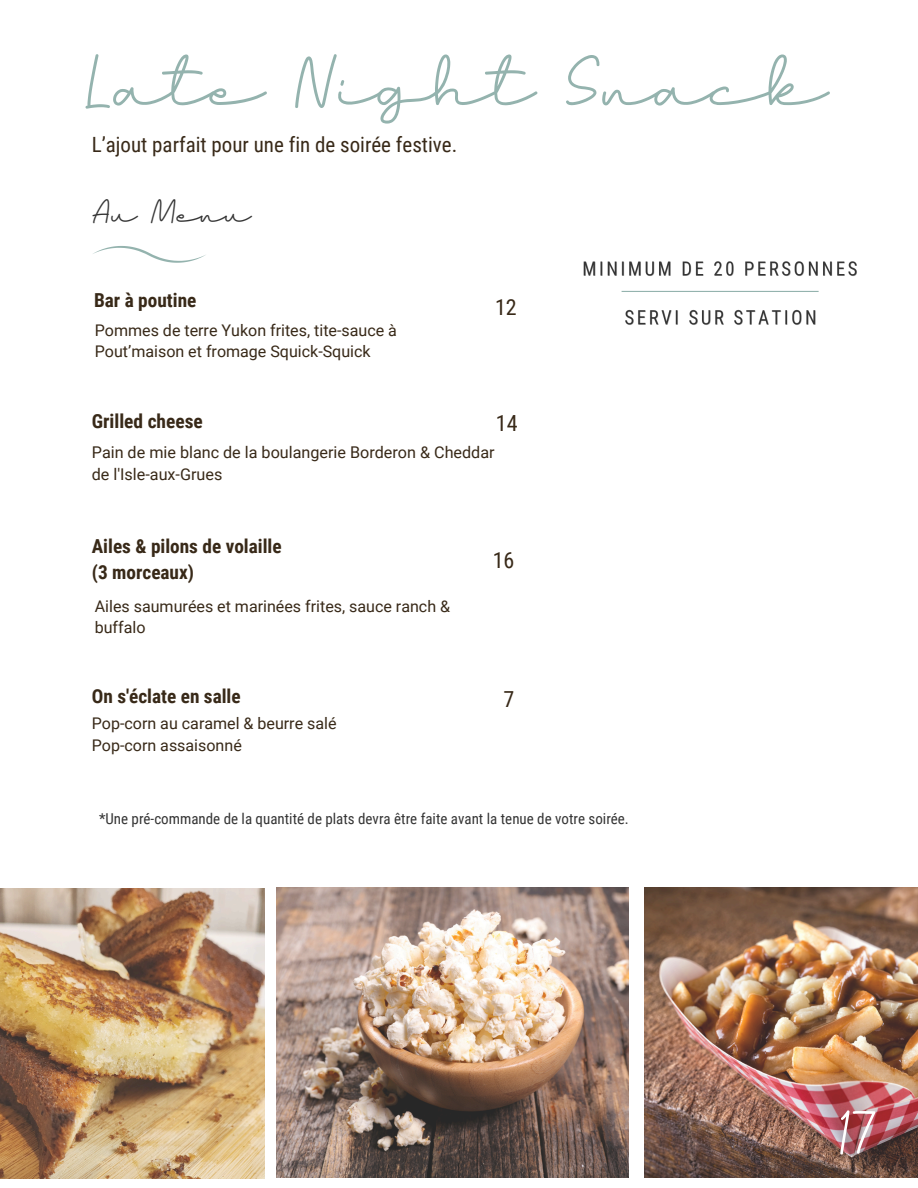
<style>
.page{position:relative;width:918px;height:1188px;background:#fff}
.page>*{position:absolute;margin:0;border:0;box-sizing:border-box;transform-origin:0 0}
.t1{font:82.5px "alagambe";color:#94b3ae}
.t2{font:73.65px "alagambe";color:#fff}
.t3{font:37.35px "alagambe";color:#343434}
.t4{font:22.2px "Roboto Condensed";color:#382918}
.t5{font:22.05px "Roboto Condensed";color:#382918}
.t6{font:21px "Roboto Condensed";color:#382918}
.t7{font:700 19.5px "Roboto Condensed";color:#382918}
.t8{font:700 19.35px/25.8px "Roboto Condensed";color:#382918}
.t9{font:16.2px/22.5px "Roboto";color:#382918}
.t10{font:16.05px/21.3px "Roboto";color:#382918}
.t11{font:15px "Roboto Condensed";color:#343434}
</style>
<div class="page">
<img style="left:0;top:888px;width:264px;height:291px">
<img style="left:276px;top:888px;width:352px;height:290px">
<img style="left:644px;top:888px;width:274px;height:290px">
<hr style="left:622px;top:291px;width:197px;height:1px;background:#94b3ae">
<svg style="left:93px;top:246px;width:112px;height:17px"></svg>
<img style="left:583px;top:261px;width:274px;height:15px">
<img style="left:625px;top:309px;width:191px;height:16px">
<h1 class="t1" style="left:84px;top:50px;width:746px">Late Night Snack</h1>
<p class="t6" style="left:92px;top:132px;width:367px">L’ajout parfait pour une fin de soirée festive.</p>
<h3 class="t3" style="left:92px;top:197px;width:161px">Au Menu</h3>
<h2 class="t8" style="left:94px;top:287px;width:104px">Bar à poutine</h2>
<h3 class="t10" style="left:95px;top:320px;width:304px">Pommes de terre Yukon frites, tite-sauce à<br>Pout’maison et fromage Squick-Squick</h3>
<p class="t7" style="left:92px;top:410px;width:113px">Grilled cheese</p>
<p class="t5" style="left:495px;top:295px;width:23px">12</p>
<p class="t4" style="left:496px;top:410px;width:23px">14</p>
<h3 class="t9" style="left:92px;top:441px;width:404px">Pain de mie blanc de la boulangerie Borderon &amp; Cheddar de l'Isle-aux-Grues</h3>
<p class="t8" style="left:92px;top:533px;width:191px">Ailes &amp; pilons de volaille (3 morceaux)</p>
<p class="t10" style="left:95px;top:596px;width:357px">Ailes saumurées et marinées frites, sauce ranch &amp; buffalo</p>
<h4 class="t8" style="left:92px;top:683px;width:150px">On s'éclate en salle</h4>
<h3 class="t10" style="left:92px;top:713px;width:246px">Pop-corn au caramel &amp; beurre salé</h3>
<p class="t10" style="left:92px;top:735px;width:152px">Pop-corn assaisonné</p>
<p class="t5" style="left:493px;top:548px;width:23px">16</p>
<p class="t5" style="left:504px;top:686px;width:12px">7</p>
<p class="t11" style="left:99px;top:810px;width:531px">*Une pré-commande de la quantité de plats devra être faite avant la tenue de votre soirée.</p>
<p class="t2" style="left:839px;top:1106px;width:40px">17</p>
</div>
